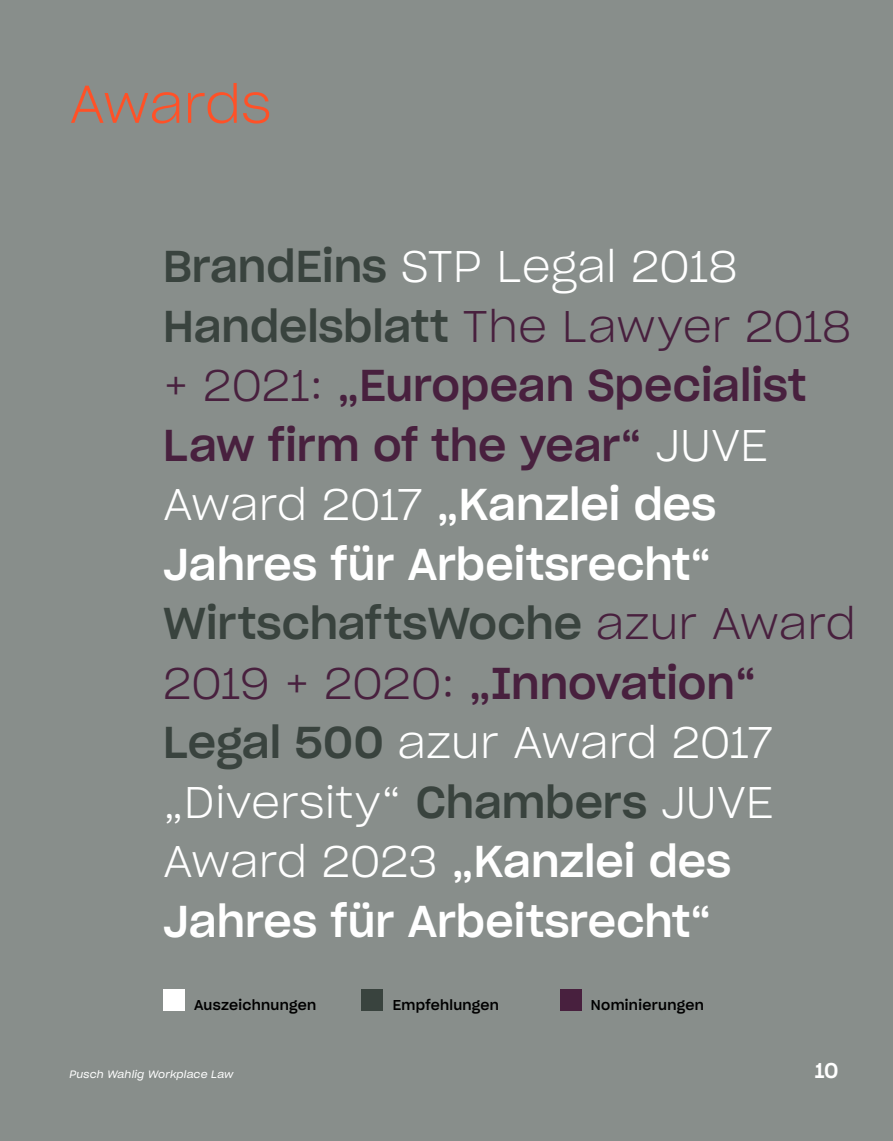
<style>
.page{position:relative;width:893px;height:1141px;background:#888e8b}
.page>*{position:absolute;margin:0;border:0;box-sizing:border-box;transform-origin:0 0}
.Titel{font:52.5px "Sharp Grotesk Light 20";letter-spacing:-.02em;color:#ff5127}
.Titel-2{font:43.75px/59.5px "Sharp Grotesk Medium 20";color:#fff}
.t1{font:21px "Sharp Grotesk Medium 20";color:#fff}
.Überschift{font:14px "Sharp Grotesk Medium 20";letter-spacing:.02em;color:#000}
.t2{font:10.5px "Sharp Grotesk Book Italic 20";letter-spacing:.015em;color:#fff}
.s1{color:#39433e}
.s2{font-family:"Sharp Grotesk Light 20"}
.s3{font-family:"Sharp Grotesk Light 20";color:#48203e}
.s4{color:#48203e}
</style>
<div class="page">
<div style="left:163px;top:989px;width:21px;height:21px;background:#fff"></div>
<div style="left:362px;top:989px;width:21px;height:21px;background:#39433e"></div>
<div style="left:560px;top:989px;width:21px;height:21px;background:#48203e"></div>
<p class="Titel" style="left:69px;top:64px;width:204px">Awards</p>
<p class="Titel-2" style="left:163px;top:235px;width:694px"><span class="s1">BrandEins</span> <span class="s2">STP Legal 2018<br></span><span class="s1">Handelsblatt</span> <span class="s3">The Lawyer 2018 + 2021:</span> <span class="s4">„European Specialist<br>Law firm of the year“</span> <span class="s2">JUVE<br>Award 2017</span> „Kanzlei des<br>Jahres für Arbeitsrecht“<br><span class="s1">WirtschaftsWoche</span> <span class="s3">azur Award<br>2019 + 2020:</span> <span class="s4">„Innovation“<br></span><span class="s1">Legal 500</span> <span class="s2">azur Award 2017 „Diversity“</span> <span class="s1">Chambers</span> <span class="s2">JUVE<br>Award 2023</span> „Kanzlei des<br>Jahres für Arbeitsrecht“</p>
<p class="Überschift" style="left:194px;top:993px;width:124px">Auszeichnungen</p>
<p class="Überschift" style="left:393px;top:993px;width:108px">Empfehlungen</p>
<p class="Überschift" style="left:591px;top:993px;width:114px">Nominierungen</p>
<p class="t2" style="left:69px;top:1066px;width:166px">Pusch Wahlig Workplace Law</p>
<p class="t1" style="left:815px;top:1053px;width:25px">10</p>
</div>
